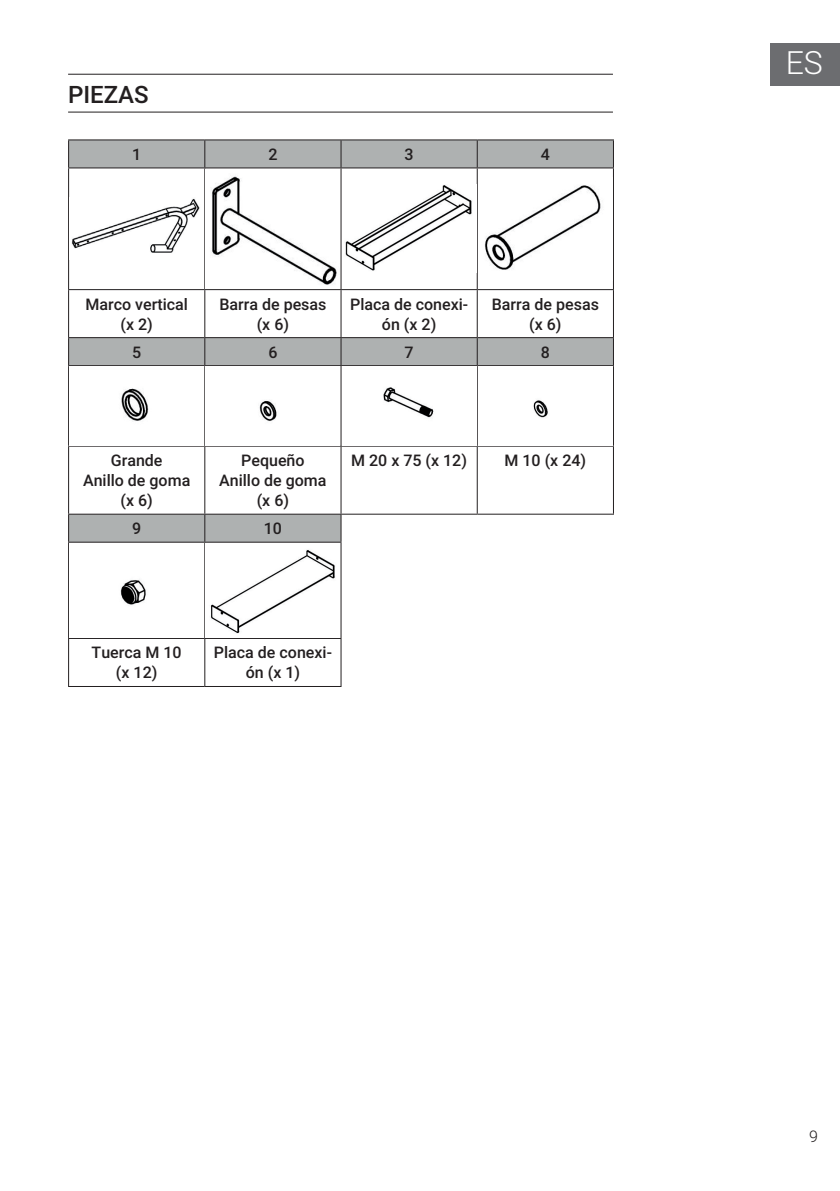
<style>
.page{position:relative;width:840px;height:1191px;background:#fff}
.page>*{position:absolute;margin:0;border:0;box-sizing:border-box;transform-origin:0 0}
.t1{font:300 32px "Roboto";color:#fff}
.t2{font:500 24px "Roboto";color:#231f20}
.t3{font:500 16px/20px "Roboto";color:#231f20;text-align:center}
.t4{font:300 16px "Roboto";color:#231f20}
</style>
<div class="page">
<div style="left:770px;top:43px;width:69px;height:42px;background:#6c6d70"></div>
<hr style="left:68px;top:74px;width:544px;height:1px;background:#231f20">
<hr style="left:68px;top:112px;width:544px;height:1px;background:#231f20">
<svg style="left:69px;top:140px;width:544px;height:402px"></svg>
<hr style="left:68px;top:139px;width:137px;height:1px;background:#231f20">
<svg style="left:68px;top:140px;width:1px;height:27px"></svg>
<hr style="left:205px;top:139px;width:136px;height:1px;background:#231f20">
<svg style="left:204px;top:140px;width:1px;height:27px"></svg>
<hr style="left:341px;top:139px;width:136px;height:1px;background:#231f20">
<svg style="left:340px;top:140px;width:1px;height:27px"></svg>
<hr style="left:477px;top:139px;width:136px;height:1px;background:#231f20">
<svg style="left:476px;top:140px;width:1px;height:27px"></svg>
<svg style="left:612px;top:140px;width:1px;height:27px"></svg>
<hr style="left:68px;top:167px;width:137px;height:1px;background:#231f20">
<hr style="left:68px;top:168px;width:1px;height:121px;background:#231f20">
<hr style="left:205px;top:167px;width:136px;height:1px;background:#231f20">
<hr style="left:204px;top:168px;width:1px;height:121px;background:#231f20">
<hr style="left:341px;top:167px;width:136px;height:1px;background:#231f20">
<hr style="left:340px;top:168px;width:1px;height:121px;background:#231f20">
<hr style="left:477px;top:167px;width:136px;height:1px;background:#231f20">
<hr style="left:476px;top:168px;width:1px;height:121px;background:#231f20">
<hr style="left:612px;top:168px;width:1px;height:121px;background:#231f20">
<hr style="left:68px;top:289px;width:137px;height:1px;background:#231f20">
<hr style="left:68px;top:290px;width:1px;height:47px;background:#231f20">
<hr style="left:205px;top:289px;width:136px;height:1px;background:#231f20">
<hr style="left:204px;top:290px;width:1px;height:47px;background:#231f20">
<hr style="left:341px;top:289px;width:136px;height:1px;background:#231f20">
<hr style="left:340px;top:290px;width:1px;height:47px;background:#231f20">
<hr style="left:477px;top:289px;width:136px;height:1px;background:#231f20">
<hr style="left:476px;top:290px;width:1px;height:47px;background:#231f20">
<hr style="left:612px;top:290px;width:1px;height:47px;background:#231f20">
<hr style="left:68px;top:337px;width:137px;height:1px;background:#231f20">
<svg style="left:68px;top:338px;width:1px;height:27px"></svg>
<hr style="left:205px;top:337px;width:136px;height:1px;background:#231f20">
<svg style="left:204px;top:338px;width:1px;height:27px"></svg>
<hr style="left:341px;top:337px;width:136px;height:1px;background:#231f20">
<svg style="left:340px;top:338px;width:1px;height:27px"></svg>
<hr style="left:477px;top:337px;width:136px;height:1px;background:#231f20">
<svg style="left:476px;top:338px;width:1px;height:27px"></svg>
<svg style="left:612px;top:338px;width:1px;height:27px"></svg>
<hr style="left:68px;top:365px;width:137px;height:1px;background:#231f20">
<hr style="left:68px;top:366px;width:1px;height:79px;background:#231f20">
<hr style="left:205px;top:365px;width:136px;height:1px;background:#231f20">
<hr style="left:204px;top:366px;width:1px;height:79px;background:#231f20">
<hr style="left:341px;top:365px;width:136px;height:1px;background:#231f20">
<hr style="left:340px;top:366px;width:1px;height:79px;background:#231f20">
<hr style="left:477px;top:365px;width:136px;height:1px;background:#231f20">
<hr style="left:476px;top:366px;width:1px;height:79px;background:#231f20">
<hr style="left:612px;top:366px;width:1px;height:79px;background:#231f20">
<hr style="left:68px;top:445px;width:137px;height:1px;background:#231f20">
<hr style="left:68px;top:446px;width:1px;height:67px;background:#231f20">
<hr style="left:205px;top:445px;width:136px;height:1px;background:#231f20">
<hr style="left:204px;top:446px;width:1px;height:67px;background:#231f20">
<hr style="left:341px;top:445px;width:136px;height:1px;background:#231f20">
<hr style="left:340px;top:446px;width:1px;height:67px;background:#231f20">
<hr style="left:477px;top:445px;width:136px;height:1px;background:#231f20">
<hr style="left:476px;top:446px;width:1px;height:67px;background:#231f20">
<hr style="left:612px;top:446px;width:1px;height:67px;background:#231f20">
<hr style="left:68px;top:513px;width:137px;height:1px;background:#231f20">
<svg style="left:68px;top:514px;width:1px;height:27px"></svg>
<hr style="left:205px;top:513px;width:136px;height:1px;background:#231f20">
<svg style="left:204px;top:514px;width:1px;height:27px"></svg>
<hr style="left:341px;top:513px;width:136px;height:1px;background:#231f20">
<svg style="left:340px;top:514px;width:1px;height:27px"></svg>
<hr style="left:477px;top:513px;width:136px;height:1px;background:#231f20">
<hr style="left:68px;top:541px;width:137px;height:1px;background:#231f20">
<hr style="left:68px;top:542px;width:1px;height:96px;background:#231f20">
<hr style="left:205px;top:541px;width:136px;height:1px;background:#231f20">
<hr style="left:204px;top:542px;width:1px;height:96px;background:#231f20">
<hr style="left:340px;top:542px;width:1px;height:96px;background:#231f20">
<hr style="left:68px;top:638px;width:137px;height:1px;background:#231f20">
<hr style="left:68px;top:639px;width:1px;height:47px;background:#231f20">
<hr style="left:205px;top:638px;width:136px;height:1px;background:#231f20">
<hr style="left:204px;top:639px;width:1px;height:47px;background:#231f20">
<hr style="left:340px;top:639px;width:1px;height:47px;background:#231f20">
<hr style="left:68px;top:686px;width:137px;height:1px;background:#231f20">
<hr style="left:205px;top:686px;width:136px;height:1px;background:#231f20">
<img style="left:70px;top:198px;width:133px;height:62px">
<img style="left:206px;top:169px;width:134px;height:119px">
<img style="left:342px;top:185px;width:134px;height:88px">
<img style="left:478px;top:177px;width:134px;height:103px">
<img style="left:70px;top:367px;width:133px;height:78px">
<img style="left:206px;top:367px;width:134px;height:78px">
<img style="left:342px;top:367px;width:134px;height:78px">
<img style="left:478px;top:367px;width:134px;height:78px">
<img style="left:120px;top:580px;width:26px;height:25px">
<img style="left:211px;top:550px;width:124px;height:84px">
<h2 class="t2" style="left:68px;top:78px;width:82px">PIEZAS</h2>
<p class="t3" style="left:132px;top:144px;width:11px">1</p>
<p class="t3" style="left:268px;top:144px;width:11px">2</p>
<p class="t3" style="left:404px;top:144px;width:11px">3</p>
<p class="t3" style="left:540px;top:144px;width:11px">4</p>
<p class="t3" style="left:85px;top:293px;width:104px">Marco vertical (x 2)</p>
<p class="t3" style="left:219px;top:293px;width:109px">Barra de pesas (x 6)</p>
<p class="t3" style="left:350px;top:293px;width:119px">Placa de conexi&shy;ón (x 2)</p>
<p class="t3" style="left:491px;top:293px;width:109px">Barra de pesas (x 6)</p>
<p class="t3" style="left:132px;top:341px;width:11px">5</p>
<p class="t3" style="left:268px;top:341px;width:11px">6</p>
<p class="t3" style="left:404px;top:341px;width:11px">7</p>
<p class="t3" style="left:540px;top:341px;width:11px">8</p>
<p class="t3" style="left:83px;top:450px;width:109px">Grande<br>Anillo de goma (x 6)</p>
<p class="t3" style="left:219px;top:450px;width:109px">Pequeño<br>Anillo de goma (x 6)</p>
<p class="t3" style="left:351px;top:450px;width:117px">M 20 x 75 (x 12)</p>
<p class="t3" style="left:504px;top:450px;width:83px">M 10 (x 24)</p>
<p class="t3" style="left:132px;top:518px;width:11px">9</p>
<p class="t3" style="left:264px;top:518px;width:20px">10</p>
<p class="t3" style="left:92px;top:642px;width:92px">Tuerca M 10 (x 12)</p>
<p class="t3" style="left:214px;top:642px;width:119px">Placa de conexi&shy;ón (x 1)</p>
<h1 class="t1" style="left:785px;top:40px;width:39px">ES</h1>
<p class="t4" style="left:808px;top:1125px;width:10px">9</p>
</div>
